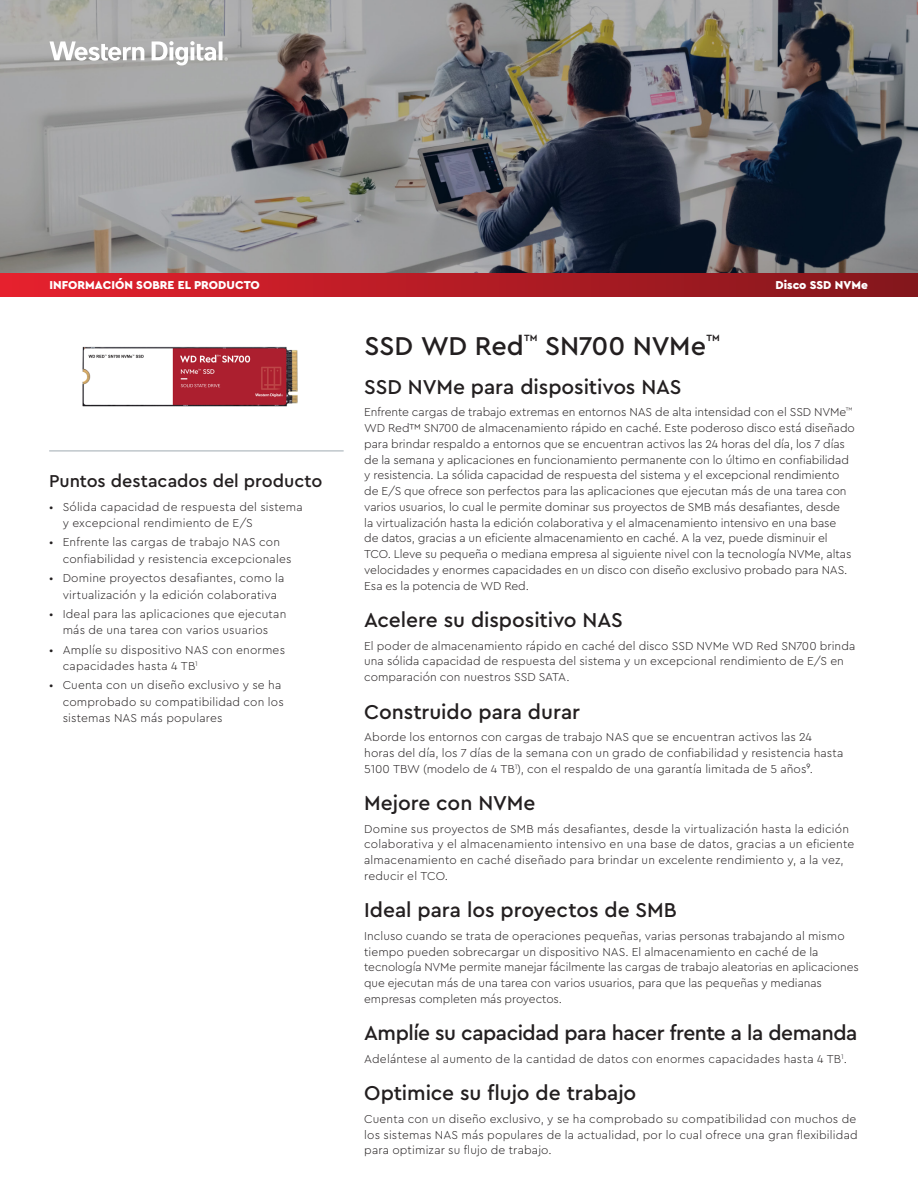
<style>
.page{position:relative;width:918px;height:1188px;background:#fff}
.page>*{position:absolute;margin:0;border:0;box-sizing:border-box;transform-origin:0 0}
.t1{font:500 27px "Cera PRO";letter-spacing:-.01em;color:#231f20}
.t2{font:500 21px "Cera PRO";letter-spacing:-.005em;color:#231f20}
.t3{font:500 18px "Cera PRO";color:#231f20}
.t4{font:300 12px/15.8px "Cera PRO";color:#231f20}
.t5{font:900 12px "Cera PRO";color:#fff}
</style>
<div class="page">
<img style="left:0;top:0;width:918px;height:273px">
<div style="left:0;top:273px;width:918px;height:24px;background:linear-gradient(to right,#e7212e,#83171c)"></div>
<img style="left:82px;top:346px;width:216px;height:61px">
<hr style="left:49px;top:451px;width:295px;height:1px;background:#9faab2">
<svg style="left:49px;top:41px;width:95px;height:20px"></svg>
<svg style="left:152px;top:41px;width:76px;height:24px"></svg>
<p class="t5" style="left:49px;top:277px;width:212px">INFORMACIÓN SOBRE EL PRODUCTO</p>
<h3 class="t3" style="left:49px;top:469px;width:275px">Puntos destacados del producto</h3>
<p class="t4" style="left:63px;top:498px;width:242px;line-height:16.5px;text-indent:-14px">• Sólida capacidad de respuesta del sistema y excepcional rendimiento de E/S</p>
<p class="t4" style="left:63px;top:534px;width:230px;line-height:16.5px;text-indent:-14px">• Enfrente las cargas de trabajo NAS con confiabilidad y resistencia excepcionales</p>
<p class="t4" style="left:49px;top:569px;width:237px;line-height:16.5px;text-align:center">• Domine proyectos desafiantes, como la virtualización y la edición colaborativa</p>
<p class="t4" style="left:49px;top:605px;width:239px;line-height:16.5px;text-align:center">• Ideal para las aplicaciones que ejecutan más de una tarea con varios usuarios</p>
<p class="t4" style="left:63px;top:641px;width:224px;line-height:16.5px;text-indent:-14px">• Amplíe su dispositivo NAS con enormes capacidades hasta 4 TB<sup>1</sup></p>
<p class="t4" style="left:63px;top:676px;width:223px;line-height:16.5px;text-indent:-14px">• Cuenta con un diseño exclusivo y se ha comprobado su compatibilidad con los sistemas NAS más populares</p>
<h1 class="t1" style="left:364px;top:328px;width:357px">SSD WD Red<sup>™</sup> SN700 NVMe<sup>™</sup></h1>
<p class="t5" style="left:776px;top:277px;width:94px">Disco SSD NVMe</p>
<h2 class="t2" style="left:364px;top:373px;width:319px">SSD NVMe para dispositivos NAS</h2>
<p class="t4" style="left:364px;top:404px;width:492px">Enfrente cargas de trabajo extremas en entornos NAS de alta intensidad con el SSD NVMe<sup>™ </sup>WD Red™ SN700 de almacenamiento rápido en caché. Este poderoso disco está diseñado para brindar respaldo a entornos que se encuentran activos las 24 horas del día, los 7 días de la semana y aplicaciones en funcionamiento permanente con lo último en confiabilidad y resistencia. La sólida capacidad de respuesta del sistema y el excepcional rendimiento de E/S que ofrece son perfectos para las aplicaciones que ejecutan más de una tarea con varios usuarios, lo cual le permite dominar sus proyectos de SMB más desafiantes, desde<br>la virtualización hasta la edición colaborativa y el almacenamiento intensivo en una base<br>de datos, gracias a un eficiente almacenamiento en caché. A la vez, puede disminuir el TCO. Lleve su pequeña o mediana empresa al siguiente nivel con la tecnología NVMe, altas velocidades y enormes capacidades en un disco con diseño exclusivo probado para NAS.<br>Esa es la potencia de WD Red.</p>
<h2 class="t2" style="left:364px;top:606px;width:260px">Acelere su dispositivo NAS</h2>
<p class="t4" style="left:364px;top:637px;width:493px">El poder de almacenamiento rápido en caché del disco SSD NVMe WD Red SN700 brinda una sólida capacidad de respuesta del sistema y un excepcional rendimiento de E/S en comparación con nuestros SSD SATA.</p>
<h2 class="t2" style="left:364px;top:698px;width:217px">Construido para durar</h2>
<p class="t4" style="left:364px;top:729px;width:481px">Aborde los entornos con cargas de trabajo NAS que se encuentran activos las 24 horas del día, los 7 días de la semana con un grado de confiabilidad y resistencia hasta<br>5100 TBW (modelo de 4 TB<sup>1</sup>), con el respaldo de una garantía limitada de 5 años⁹.</p>
<h2 class="t2" style="left:364px;top:789px;width:173px">Mejore con NVMe</h2>
<p class="t4" style="left:364px;top:820px;width:492px">Domine sus proyectos de SMB más desafiantes, desde la virtualización hasta la edición colaborativa y el almacenamiento intensivo en una base de datos, gracias a un eficiente almacenamiento en caché diseñado para brindar un excelente rendimiento y, a la vez, reducir el TCO.</p>
<h2 class="t2" style="left:364px;top:896px;width:314px">Ideal para los proyectos de SMB</h2>
<p class="t4" style="left:364px;top:927px;width:496px">Incluso cuando se trata de operaciones pequeñas, varias personas trabajando al mismo tiempo pueden sobrecargar un dispositivo NAS. El almacenamiento en caché de la tecnología NVMe permite manejar fácilmente las cargas de trabajo aleatorias en aplicaciones que ejecutan más de una tarea con varios usuarios, para que las pequeñas y medianas empresas completen más proyectos.</p>
<h2 class="t2" style="left:364px;top:1019px;width:495px">Amplíe su capacidad para hacer frente a la demanda</h2>
<p class="t4" style="left:364px;top:1050px;width:484px">Adelántese al aumento de la cantidad de datos con enormes capacidades hasta 4 TB<sup>1</sup>.</p>
<h2 class="t2" style="left:364px;top:1079px;width:274px">Optimice su flujo de trabajo</h2>
<p class="t4" style="left:364px;top:1110px;width:495px;text-align:justify">Cuenta con un diseño exclusivo, y se ha comprobado su compatibilidad con muchos de los sistemas NAS más populares de la actualidad, por lo cual ofrece una gran flexibilidad para optimizar su flujo de trabajo.</p>
</div>
